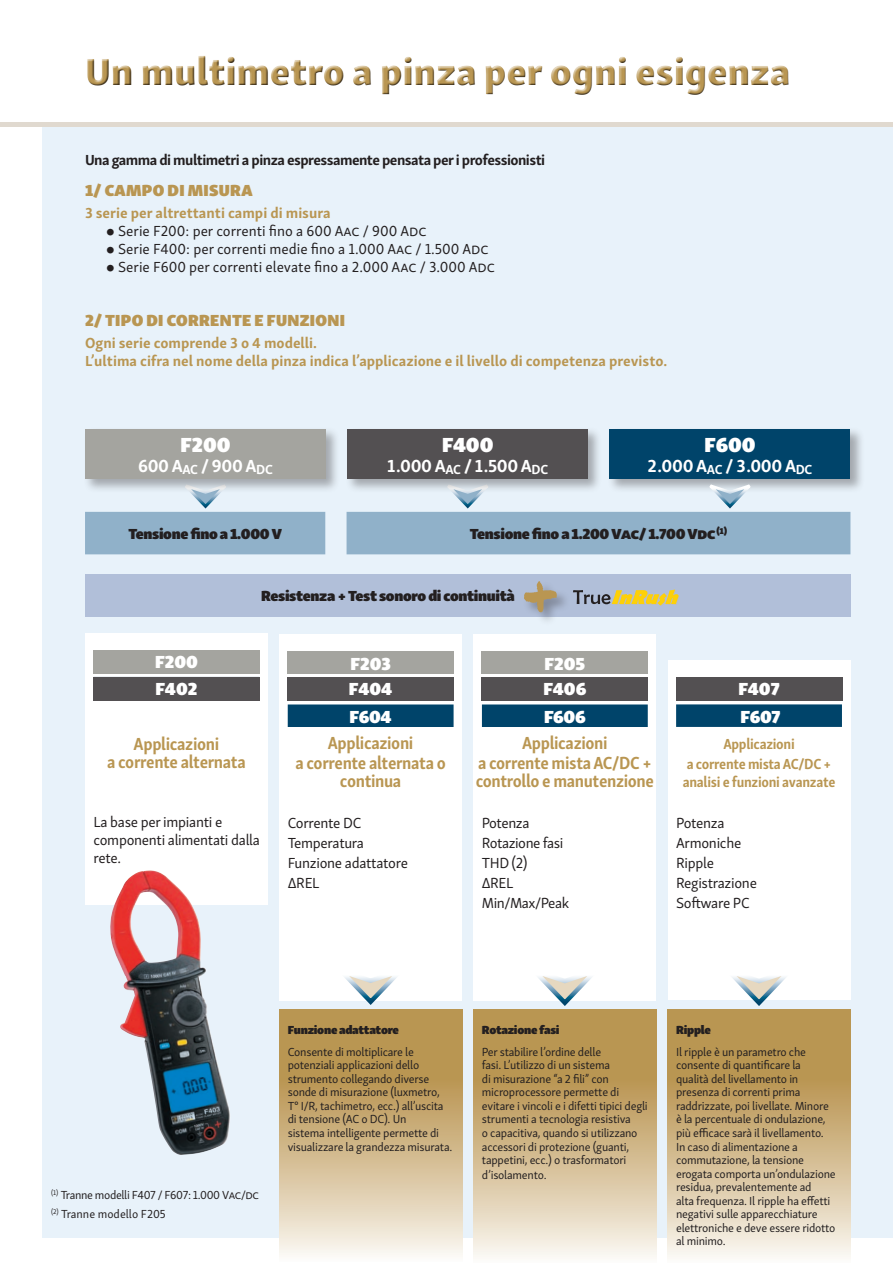
<style>
.page{position:relative;width:893px;height:1263px;background:#fff}
.page>*{position:absolute;margin:0;border:0;box-sizing:border-box;transform-origin:0 0}
.t1{font:39px "Skolar Sans Latn Eb";color:#b99652}
.t2{font:21px "Skolar Sans Latn Bl";color:#fff}
.t3{font:700 18px/20.1px "Skolar Sans Latn Cn";letter-spacing:-.02em;color:#b99652;text-align:center}
.t4{font:700 18px "Skolar Sans Latn";letter-spacing:-.02em;color:#fff}
.t5{font:18px "Skolar Sans Latn Bl";color:#fff}
.t6{font:16.5px "Skolar Sans Latn Bl";letter-spacing:.02em;color:#b99652}
.t7{font:15px/20.1px "Skolar Sans Latn";letter-spacing:-.02em;color:#231f20}
.t8{font:700 15px/18px "Skolar Sans Latn";color:#b99652}
.t9{font:15px "Skolar Sans Latn";color:#231f20}
.t10{font:15px "Skolar Sans Latn Bl";letter-spacing:-.02em;color:#231f20}
.t11{font:700 15px "Skolar Sans Latn";letter-spacing:-.035em;color:#231f20}
.t12{font:700 15px/20.1px "Skolar Sans Latn Cn";letter-spacing:-.02em;color:#b99652;text-align:center}
.t13{font:12px/13.5px "Skolar Sans Latn";letter-spacing:-.02em;color:#231f20}
.t14{font:12px "Skolar Sans Latn Bl";letter-spacing:-.02em;color:#231f20}
</style>
<div class="page">
<div style="left:43px;top:122px;width:850px;height:1115px;background:#e8f2fa"></div>
<div style="left:85px;top:633px;width:183px;height:272px;background:#fff"></div>
<div style="left:86px;top:55px;width:705px;height:42px;background:#231f20;opacity:.75"></div>
<div style="left:279px;top:634px;width:183px;height:366px;background:#fff"></div>
<div style="left:288px;top:704px;width:166px;height:23px;background:#00446a"></div>
<div style="left:473px;top:634px;width:183px;height:366px;background:#fff"></div>
<div style="left:482px;top:704px;width:166px;height:23px;background:#00446a"></div>
<svg style="left:279px;top:1010px;width:183px;height:245px;background:#cfb687"></svg>
<svg style="left:473px;top:1010px;width:183px;height:247px;background:#cfb688"></svg>
<svg style="left:668px;top:1010px;width:182px;height:247px;background:#cfb688"></svg>
<div style="left:668px;top:660px;width:182px;height:340px;background:#fff"></div>
<div style="left:676px;top:704px;width:166px;height:23px;background:#00446a"></div>
<svg style="left:326px;top:976px;width:90px;height:29px"></svg>
<svg style="left:519px;top:976px;width:92px;height:30px"></svg>
<svg style="left:732px;top:976px;width:54px;height:30px"></svg>
<div style="left:83px;top:427px;width:257px;height:66px;background:#231f20;opacity:.35"></div>
<div style="left:85px;top:429px;width:241px;height:50px;background:#a4a49f"></div>
<div style="left:94px;top:650px;width:166px;height:24px;background:#a4a49f"></div>
<div style="left:288px;top:651px;width:166px;height:23px;background:#a4a49f"></div>
<div style="left:482px;top:651px;width:166px;height:23px;background:#a4a49f"></div>
<div style="left:345px;top:427px;width:258px;height:66px;background:#231f20;opacity:.35"></div>
<div style="left:347px;top:429px;width:241px;height:50px;background:#535052"></div>
<div style="left:93px;top:677px;width:166px;height:24px;background:#535052"></div>
<div style="left:288px;top:677px;width:166px;height:24px;background:#535052"></div>
<div style="left:482px;top:677px;width:166px;height:24px;background:#535052"></div>
<div style="left:676px;top:677px;width:166px;height:24px;background:#535052"></div>
<div style="left:607px;top:427px;width:258px;height:66px;background:#231f20;opacity:.35"></div>
<div style="left:609px;top:429px;width:241px;height:50px;background:#00446a"></div>
<svg style="left:85px;top:479px;width:765px;height:75px"></svg>
<div style="left:85px;top:574px;width:765px;height:43px;background:#b1bfd9"></div>
<div style="left:522px;top:580px;width:49px;height:46px;background:#231f20;opacity:.35"></div>
<svg style="left:524px;top:581px;width:33px;height:32px"></svg>
<svg style="left:573px;top:590px;width:106px;height:16px"></svg>
<div style="left:0;top:122px;width:893px;height:5px;background:#e0d9cf"></div>
<img style="left:110px;top:870px;width:120px;height:285px">
<h1 class="t1" style="left:85px;top:39px;width:707px">Un multimetro a pinza per ogni esigenza</h1>
<p class="t11" style="left:85px;top:147px;width:462px">Una gamma di multimetri a pinza espressamente pensata per i professionisti</p>
<h3 class="t6" style="left:85px;top:175px;width:169px">1/ CAMPO DI MISURA</h3>
<p class="t8" style="left:85px;top:203px;width:247px">3 serie per altrettanti campi di misura</p>
<p class="t9" style="left:106px;top:220px;width:322px">● Serie F200: per correnti fino a 600 Aac / 900 Adc</p>
<p class="t9" style="left:106px;top:238px;width:384px">● Serie F400: per correnti medie fino a 1.000 Aac / 1.500 Adc</p>
<p class="t9" style="left:106px;top:256px;width:390px">● Serie F600 per correnti elevate fino a 2.000 Aac / 3.000 Adc</p>
<h3 class="t6" style="left:85px;top:306px;width:261px">2/ TIPO DI CORRENTE E FUNZIONI</h3>
<p class="t8" style="left:85px;top:333px;width:584px">Ogni serie comprende 3 o 4 modelli.<br>L’ultima cifra nel nome della pinza indica l’applicazione e il livello di competenza previsto.</p>
<h2 class="t2" style="left:180px;top:426px;width:52px">F200</h2>
<h3 class="t4" style="left:138px;top:451px;width:136px">600 A<sub>AC</sub> / 900 A<sub>DC</sub></h3>
<h2 class="t2" style="left:442px;top:426px;width:53px">F400</h2>
<h3 class="t4" style="left:387px;top:451px;width:163px">1 .000 A<sub>AC</sub> / 1 .500 A<sub>DC</sub></h3>
<h2 class="t2" style="left:704px;top:426px;width:53px">F600</h2>
<h3 class="t4" style="left:648px;top:451px;width:166px">2 .000 A<sub>AC</sub> / 3 .000 A<sub>DC</sub></h3>
<p class="t10" style="left:128px;top:520px;width:155px">Tensione fino a 1.000 V</p>
<p class="t10" style="left:470px;top:520px;width:259px">Tensione fino a 1.200 Vac/ 1.700 Vdc <sup>(1)</sup></p>
<p class="t10" style="left:261px;top:582px;width:255px">Resistenza + Test sonoro di continuità</p>
<h3 class="t5" style="left:155px;top:646px;width:44px">F200</h3>
<h3 class="t5" style="left:350px;top:647px;width:42px">F203</h3>
<h3 class="t5" style="left:544px;top:647px;width:42px">F205</h3>
<h3 class="t5" style="left:187px;top:646px;width:10px">1</h3>
<h3 class="t5" style="left:156px;top:673px;width:43px">F402</h3>
<h3 class="t5" style="left:349px;top:673px;width:45px">F404</h3>
<h3 class="t5" style="left:543px;top:673px;width:44px">F406</h3>
<h3 class="t5" style="left:738px;top:673px;width:43px">F407</h3>
<h3 class="t3" style="left:107px;top:733px;width:140px;line-height:18px">Applicazioni<br>a corrente alternata</h3>
<p class="t7" style="left:94px;top:811px;width:168px;line-height:18px">La base per impianti e componenti alimentati dalla rete.</p>
<h3 class="t5" style="left:350px;top:700px;width:44px">F604</h3>
<h3 class="t3" style="left:295px;top:731px;width:152px">Applicazioni<br>a corrente alternata o</h3>
<h3 class="t3" style="left:340px;top:769px;width:63px">continua</h3>
<p class="t7" style="left:288px;top:811px;width:122px">Corrente DC<br>Temperatura<br>Funzione adattatore<br>ΔREL</p>
<h3 class="t5" style="left:544px;top:700px;width:43px">F606</h3>
<h3 class="t3" style="left:478px;top:731px;width:175px">Applicazioni<br>a corrente mista AC/DC +</h3>
<h3 class="t3" style="left:476px;top:769px;width:180px">controllo e manutenzione</h3>
<p class="t7" style="left:482px;top:811px;width:89px">Potenza<br>Rotazione fasi<br>THD (2)<br>ΔREL<br>Min/Max/Peak</p>
<h3 class="t5" style="left:740px;top:700px;width:41px">F607</h3>
<p class="t12" style="left:687px;top:733px;width:146px">Applicazioni<br>a corrente mista AC/DC +</p>
<p class="t12" style="left:683px;top:771px;width:154px">analisi e funzioni avanzate</p>
<p class="t7" style="left:676px;top:811px;width:82px">Potenza<br>Armoniche<br>Ripple<br>Registrazione<br>Software PC</p>
<p class="t13" style="left:51px;top:1185px;width:210px;line-height:18.3px"><sup>(1)</sup> Tranne modelli F407 / F607: 1.000 Vac/dc <sup>(2)</sup> Tranne modello F205</p>
<p class="t14" style="left:288px;top:1019px;width:113px">Funzione adattatore</p>
<p class="t13" style="left:288px;top:1044px;width:166px">Consente di moltiplicare le potenziali applicazioni dello strumento collegando diverse sonde di misurazione (luxmetro,<br>T° I/R, tachimetro, ecc.) all’uscita di tensione (AC o DC). Un<br>sistema intelligente permette di visualizzare la grandezza misurata.</p>
<p class="t14" style="left:482px;top:1019px;width:79px">Rotazione fasi</p>
<p class="t13" style="left:482px;top:1044px;width:167px">Per stabilire l’ordine delle<br>fasi. L’utilizzo di un sistema<br>di misurazione “a 2 fili” con microprocessore permette di evitare i vincoli e i difetti tipici degli strumenti a tecnologia resistiva<br>o capacitiva, quando si utilizzano accessori di protezione (guanti, tappetini, ecc.) o trasformatori</p>
<p class="t13" style="left:482px;top:1167px;width:66px">d’isolamento.</p>
<p class="t14" style="left:676px;top:1019px;width:36px">Ripple</p>
<p class="t13" style="left:676px;top:1044px;width:161px">Il ripple è un parametro che consente di quantificare la qualità del livellamento in presenza di correnti prima raddrizzate, poi livellate. Minore è la percentuale di ondulazione, più efficace sarà il livellamento.<br>In caso di alimentazione a commutazione, la tensione erogata comporta un’ondulazione residua, prevalentemente ad<br>alta frequenza. Il ripple ha effetti negativi sulle apparecchiature elettroniche e deve essere ridotto al minimo.</p>
</div>
